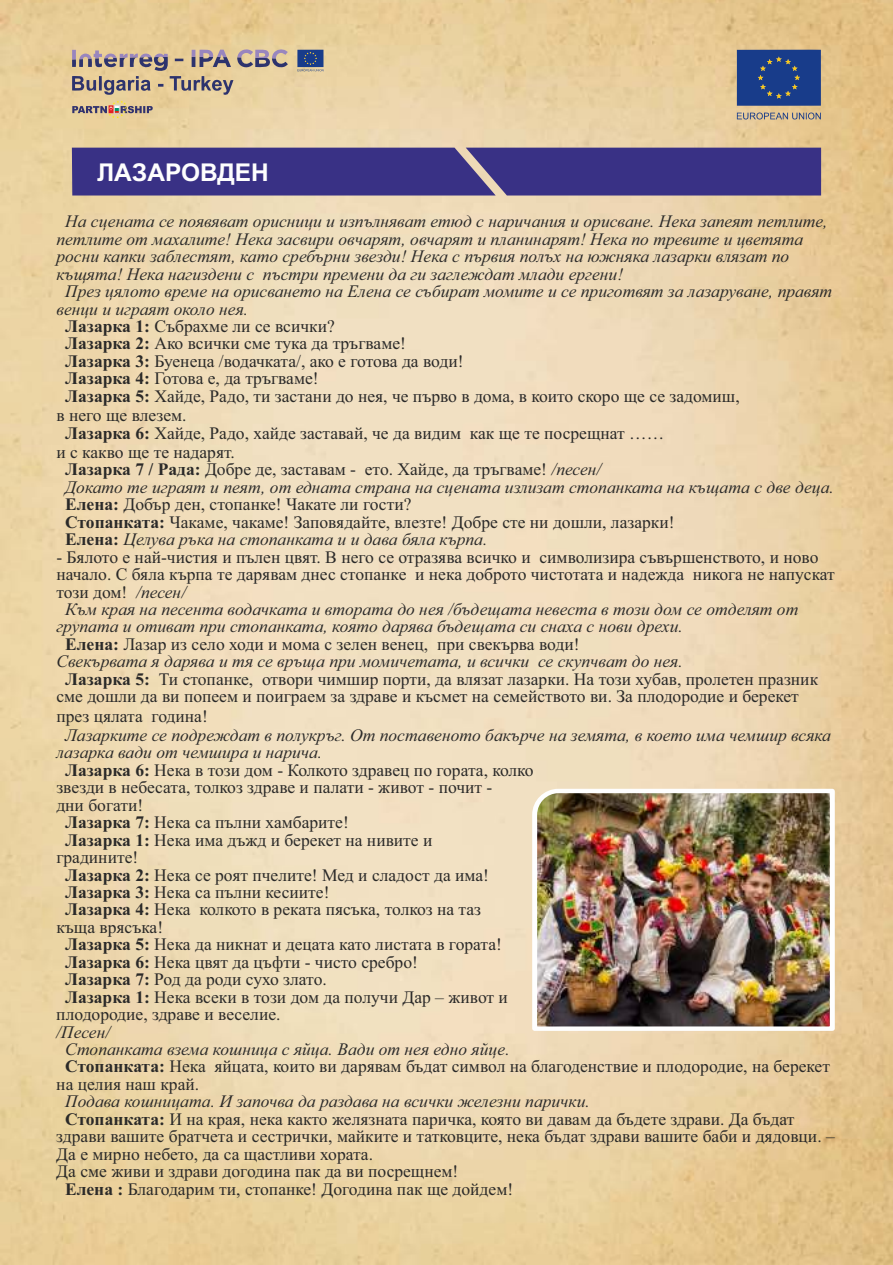
<style>
.page{position:relative;width:893px;height:1265px;background:#fff}
.page>*{position:absolute;margin:0;border:0;box-sizing:border-box;transform-origin:0 0}
.t1{font:700 24.5px "Arial";color:#fefefe}
.t2{font:17.5px/17.5px "Times New Roman";color:#2b2a29}
.t3{font:italic 17.5px "Times New Roman";color:#2b2a29}
.s1{font-weight:700}
.s2{font-style:italic}
</style>
<div class="page">
<img style="left:0;top:0;width:893px;height:1265px">
<div style="left:72px;top:148px;width:749px;height:48px;background:#393185"></div>
<svg style="left:297px;top:50px;width:26px;height:22px"></svg>
<svg style="left:72px;top:48px;width:216px;height:70px;background:#cab696"></svg>
<svg style="left:737px;top:50px;width:84px;height:56px;background:#204186"></svg>
<svg style="left:737px;top:112px;width:84px;height:9px"></svg>
<img style="left:530px;top:787px;width:307px;height:246px">
<h1 class="t1" style="left:97px;top:163px;width:173px">ЛАЗАРОВДЕН</h1>
<p class="t3" style="left:65px;top:215px;width:764px">На сцената се появяват орисници и изпълняват етюд с наричания и орисване. Нека запеят петлите,</p>
<p class="t3" style="left:56px;top:233px;width:748px">петлите от махалите! Нека засвири овчарят, овчарят и планинарят! Нека по тревите и цветята</p>
<p class="t3" style="left:56px;top:250px;width:734px">росни капки заблестят, като сребърни звезди! Нека с първия полъх на южняка лазарки влязат по</p>
<p class="t3" style="left:56px;top:268px;width:568px">къщята! Нека нагиздени с пъстри премени да ги заглеждат млади ергени!</p>
<p class="t3" style="left:65px;top:285px;width:768px">През цялото време на орисването на Елена се събират момите и се приготвят за лазаруване, правят</p>
<p class="t3" style="left:56px;top:302px;width:193px">венци и играят около нея.</p>
<p class="t2" style="left:65px;top:319px;width:271px"><span class="s1">Лазарка 1:</span> Събрахме ли се всички?</p>
<p class="t2" style="left:65px;top:337px;width:342px"><span class="s1">Лазарка 2:</span> Ако всички сме тука да тръгваме!</p>
<p class="t2" style="left:65px;top:354px;width:400px"><span class="s1">Лазарка 3:</span> Буенеца /водачката/, ако е готова да води!</p>
<p class="t2" style="left:65px;top:371px;width:255px"><span class="s1">Лазарка 4:</span> Готова е, да тръгваме!</p>
<p class="t2" style="left:65px;top:389px;width:676px"><span class="s1">Лазарка 5:</span> Хайде, Радо, ти застани до нея, че първо в дома, в които скоро ще се задомиш,</p>
<p class="t2" style="left:65px;top:408px;width:601px;text-indent:-9px">в него ще влезем.<br><span class="s1">Лазарка 6:</span> Хайде, Радо, хайде заставай, че да видим как ще те посрещнат ……</p>
<p class="t2" style="left:65px;top:445px;width:770px;text-indent:-9px">и с какво ще те надарят.<br><span class="s1">Лазарка 7 / Рада:</span> Добре де, заставам - ето. Хайде, да тръгваме! <span class="s2">/песен/<br>Докато те играят и пеят, от едната страна на сцената излизат стопанката на къщата с две деца.<br></span><span class="s1">Елена:</span> Добър ден, стопанке! Чакате ли гости?<br><span class="s1">Стопанката:</span> Чакаме, чакаме! Заповядайте, влезте! Добре сте ни дошли, лазарки!<br><span class="s1">Елена:</span> <span class="s2">Целува ръка на стопанката и и дава бяла кърпа.</span></p>
<p class="t2" style="left:56px;top:550px;width:763px">- Бялото е най-чистия и пълен цвят. В него се отразява всичко и символизира съвършенството, и ново</p>
<p class="t2" style="left:56px;top:567px;width:780px">начало. С бяла кърпа те дарявам днес стопанке и нека доброто чистотата и надежда никога не напускат</p>
<p class="t2" style="left:56px;top:585px;width:131px">този дом! <span class="s2">/песен/</span></p>
<p class="t3" style="left:65px;top:603px;width:735px">Към края на песента водачката и втората до нея /бъдещата невеста в този дом се отделят от</p>
<p class="t3" style="left:56px;top:620px;width:628px">групата и отиват при стопанката, която дарява бъдещата си снаха с нови дрехи.</p>
<p class="t2" style="left:65px;top:637px;width:516px"><span class="s1">Елена:</span> Лазар из село ходи и мома с зелен венец, при свекърва води!</p>
<p class="t3" style="left:56px;top:655px;width:628px">Свекървата я дарява и тя се връща при момичетата, и всички се скупчват до нея.</p>
<p class="t2" style="left:65px;top:672px;width:754px"><span class="s1">Лазарка 5:</span> Ти стопанке, отвори чимшир порти, да влязат лазарки. На този хубав, пролетен празник</p>
<p class="t2" style="left:56px;top:689px;width:744px">сме дошли да ви попеем и поиграем за здраве и късмет на семейството ви. За плодородие и берекет</p>
<p class="t2" style="left:56px;top:709px;width:153px">през цялата година!</p>
<p class="t3" style="left:65px;top:729px;width:767px">Лазарките се подреждат в полукръг. От поставеното бакърче на земята, в което има чемшир всяка</p>
<p class="t3" style="left:56px;top:746px;width:267px">лазарка вади от чемшира и нарича.</p>
<p class="t2" style="left:65px;top:763px;width:470px"><span class="s1">Лазарка 6:</span> Нека в този дом - Колкото здравец по гората, колко</p>
<p class="t2" style="left:56px;top:780px;width:437px">звезди в небесата, толкоз здраве и палати - живот - почит -</p>
<p class="t2" style="left:56px;top:798px;width:88px">дни богати!</p>
<p class="t2" style="left:65px;top:815px;width:285px"><span class="s1">Лазарка 7:</span> Нека са пълни хамбарите!</p>
<p class="t2" style="left:65px;top:833px;width:369px"><span class="s1">Лазарка 1:</span> Нека има дъжд и берекет на нивите и</p>
<p class="t2" style="left:56px;top:850px;width:83px">градините!</p>
<p class="t2" style="left:65px;top:868px;width:425px"><span class="s1">Лазарка 2:</span> Нека се роят пчелите! Мед и сладост да има!</p>
<p class="t2" style="left:65px;top:885px;width:266px"><span class="s1">Лазарка 3:</span> Нека са пълни кесиите!</p>
<p class="t2" style="left:65px;top:902px;width:417px"><span class="s1">Лазарка 4:</span> Нека колкото в реката пясъка, толкоз на таз</p>
<p class="t2" style="left:56px;top:920px;width:108px">къща врясъка!</p>
<p class="t2" style="left:65px;top:937px;width:438px"><span class="s1">Лазарка 5:</span> Нека да никнат и децата като листата в гората!</p>
<p class="t2" style="left:65px;top:955px;width:354px"><span class="s1">Лазарка 6:</span> Нека цвят да цъфти - чисто сребро!</p>
<p class="t2" style="left:65px;top:972px;width:263px"><span class="s1">Лазарка 7:</span> Род да роди сухо злато.</p>
<p class="t2" style="left:65px;top:990px;width:444px"><span class="s1">Лазарка 1:</span> Нека всеки в този дом да получи Дар – живот и</p>
<p class="t2" style="left:56px;top:1007px;width:226px">плодородие, здраве и веселие.</p>
<p class="t3" style="left:56px;top:1025px;width:55px">/Песен/</p>
<p class="t3" style="left:65px;top:1043px;width:446px">Стопанката взема кошница с яйца. Вади от нея едно яйце.</p>
<p class="t2" style="left:65px;top:1059px;width:766px"><span class="s1">Стопанката:</span> Нека яйцата, които ви дарявам бъдат символ на благоденствие и плодородие, на берекет</p>
<p class="t2" style="left:56px;top:1077px;width:144px">на целия наш край.</p>
<p class="t3" style="left:65px;top:1095px;width:526px">Подава кошницата. И започва да раздава на всички железни парички.</p>
<p class="t2" style="left:65px;top:1112px;width:731px"><span class="s1">Стопанката:</span> И на края, нека както желязната паричка, която ви давам да бъдете здрави. Да бъдат</p>
<p class="t2" style="left:56px;top:1129px;width:780px">здрави вашите братчета и сестрички, майките и татковците, нека бъдат здрави вашите баби и дядовци. –</p>
<p class="t2" style="left:56px;top:1147px;width:318px">Да е мирно небето, да са щастливи хората.</p>
<p class="t2" style="left:56px;top:1164px;width:404px">Да сме живи и здрави догодина пак да ви посрещнем!</p>
<p class="t2" style="left:65px;top:1182px;width:450px"><span class="s1">Елена :</span> Благодарим ти, стопанке! Догодина пак ще дойдем!</p>
</div>
